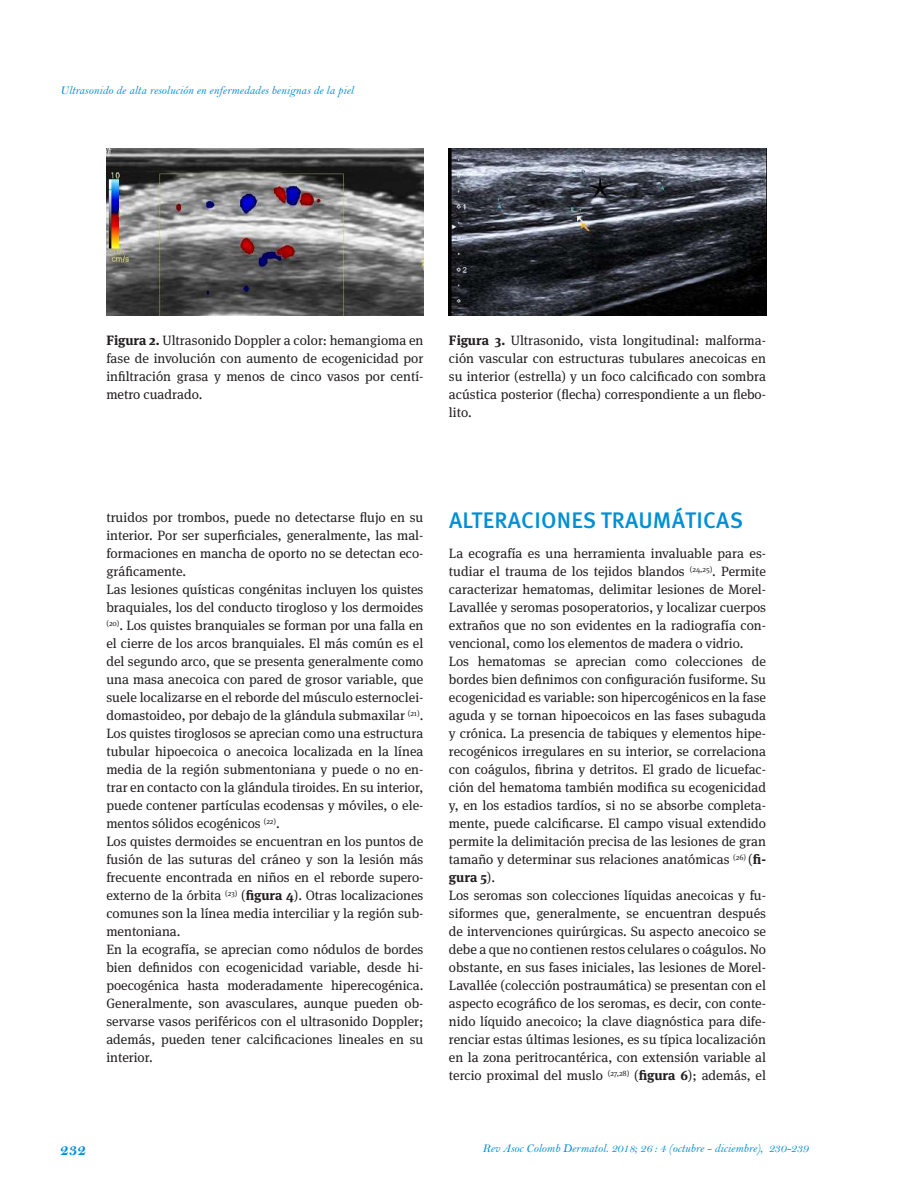
<style>
.page{position:relative;width:915px;height:1191px;background:#fff}
.page>*{position:absolute;margin:0;border:0;box-sizing:border-box;transform-origin:0 0}
.t1{font:500 22.5px "Meta Pro";letter-spacing:.01em;color:#008fd5}
.t2{font:16.5px "Bell MT Bold";color:#008fd5}
.t3{font:13.5px/18px "Meta Serif OT";color:#231f20}
.t4{font:12px "Bell MT Italic";color:#008fd5}
.s1{font-weight:700}
</style>
<div class="page">
<img style="left:449px;top:149px;width:316px;height:166px">
<img style="left:106px;top:149px;width:317px;height:166px">
<p class="t4" style="left:60px;top:83px;width:295px">Ultrasonido de alta resolución en enfermedades benignas de la piel</p>
<p class="t3" style="left:106px;top:332px;width:318px;text-align:justify"><span class="s1">Figura 2.</span> Ultrasonido Doppler a color: hemangioma en fase de involución con aumento de ecogenicidad por infiltración grasa y menos de cinco vasos por centí&shy;metro cuadrado.</p>
<p class="t3" style="left:449px;top:332px;width:318px;text-align:justify"><span class="s1">Figura 3.</span> Ultrasonido, vista longitudinal: malforma&shy;ción vascular con estructuras tubulares anecoicas en su interior (estrella) y un foco calcificado con sombra acústica posterior (flecha) correspondiente a un flebo&shy;lito.</p>
<p class="t3" style="left:106px;top:509px;width:318px">truidos por trombos, puede no detectarse flujo en su interior. Por ser superficiales, generalmente, las mal&shy;formaciones en mancha de oporto no se detectan eco&shy;gráficamente.<br>Las lesiones quísticas congénitas incluyen los quistes braquiales, los del conducto tirogloso y los dermoides <sup>(20)</sup>. Los quistes branquiales se forman por una falla en el cierre de los arcos branquiales. El más común es el del segundo arco, que se presenta generalmente como una masa anecoica con pared de grosor variable, que suele localizarse en el reborde del músculo esternoclei&shy;domastoideo, por debajo de la glándula submaxilar <sup>(21)</sup>.<br>Los quistes tiroglosos se aprecian como una estructura tubular hipoecoica o anecoica localizada en la línea media de la región submentoniana y puede o no en&shy;trar en contacto con la glándula tiroides. En su interior, puede contener partículas ecodensas y móviles, o ele&shy;mentos sólidos ecogénicos <sup>(22)</sup>.<br>Los quistes dermoides se encuentran en los puntos de fusión de las suturas del cráneo y son la lesión más frecuente encontrada en niños en el reborde supero&shy;externo de la órbita <sup>(23)</sup> (<span class="s1">figura 4</span>). Otras localizaciones comunes son la línea media interciliar y la región sub&shy;mentoniana.<br>En la ecografía, se aprecian como nódulos de bordes bien definidos con ecogenicidad variable, desde hi&shy;poecogénica hasta moderadamente hiperecogénica.<br>Generalmente, son avasculares, aunque pueden ob&shy;servarse vasos periféricos con el ultrasonido Doppler; además, pueden tener calcificaciones lineales en su interior.</p>
<h1 class="t1" style="left:449px;top:506px;width:295px">ALTERACIONES TRAUMÁTICAS</h1>
<p class="t3" style="left:449px;top:544px;width:318px">La ecografía es una herramienta invaluable para es&shy;tudiar el trauma de los tejidos blandos <sup>(24,25)</sup>. Permite caracterizar hematomas, delimitar lesiones de Morel-Lavallée y seromas posoperatorios, y localizar cuerpos extraños que no son evidentes en la radiografía con&shy;vencional, como los elementos de madera o vidrio.<br>Los hematomas se aprecian como colecciones de bordes bien definimos con configuración fusiforme. Su ecogenicidad es variable: son hipercogénicos en la fase aguda y se tornan hipoecoicos en las fases subaguda y crónica. La presencia de tabiques y elementos hipe&shy;recogénicos irregulares en su interior, se correlaciona con coágulos, fibrina y detritos. El grado de licuefac&shy;ción del hematoma también modifica su ecogenicidad y, en los estadios tardíos, si no se absorbe completa&shy;mente, puede calcificarse. El campo visual extendido permite la delimitación precisa de las lesiones de gran tamaño y determinar sus relaciones anatómicas <sup>(26)</sup> (<span class="s1">fi&shy;gura 5</span>).<br>Los seromas son colecciones líquidas anecoicas y fu&shy;siformes que, generalmente, se encuentran después de intervenciones quirúrgicas. Su aspecto anecoico se debe a que no contienen restos celulares o coágulos. No obstante, en sus fases iniciales, las lesiones de Morel-Lavallée (colección postraumática) se presentan con el aspecto ecográfico de los seromas, es decir, con conte&shy;nido líquido anecoico; la clave diagnóstica para dife&shy;renciar estas últimas lesiones, es su típica localización en la zona peritrocantérica, con extensión variable al tercio proximal del muslo <sup>(27,28)</sup> (<span class="s1">figura 6</span>); además, el</p>
<p class="t2" style="left:60px;top:1140px;width:28px">232</p>
<p class="t4" style="left:482px;top:1141px;width:327px">Rev Asoc Colomb Dermatol. 2018; 26 : 4 (octubre - diciembre), 230-239</p>
</div>
